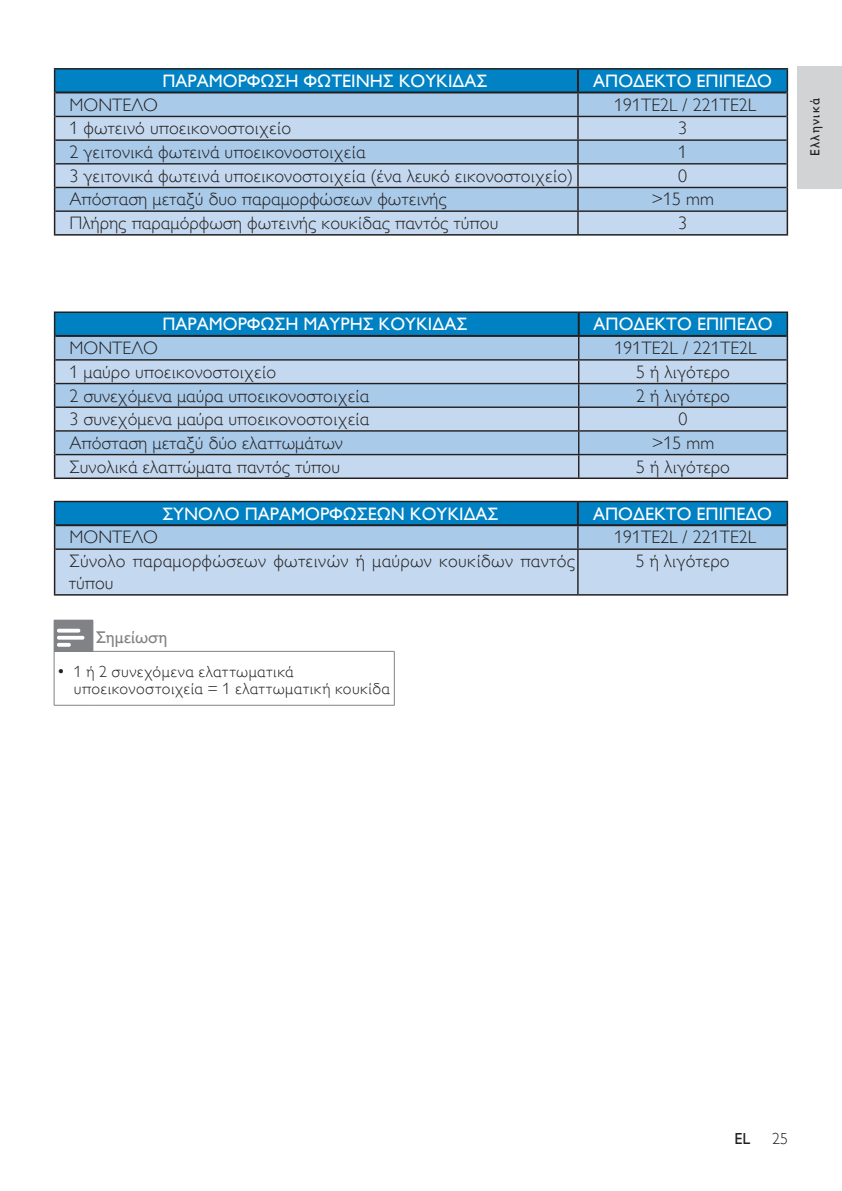
<style>
.page{position:relative;width:842px;height:1191px;background:#fff}
.page>*{position:absolute;margin:0;border:0;box-sizing:border-box;transform-origin:0 0}
.t1{font:18px/22px "Gill Sans Alt One WGL Light";color:#231f20}
.t2{font:18px "Gill Sans Alt One WGL";color:#fff}
.t3{font:17px "Gill Sans Alt One WGL";color:#808285}
.t4{font:16px/17px "Gill Sans Alt One WGL Light";letter-spacing:.02em;color:#231f20}
.t5{font:16px "Gill Sans Alt One WGL";color:#231f20}
.t6{font:13.2px "Gill Sans Alt One WGL";letter-spacing:.1em;color:#231f20}
.s1{font-size:17px}
</style>
<div class="page">
<div style="left:797px;top:66px;width:45px;height:122px;background:#d1d3d4"></div>
<hr style="left:54px;top:234px;width:734px;height:2px;background:#231f20">
<hr style="left:54px;top:68px;width:524px;height:2px;background:#231f20">
<hr style="left:578px;top:68px;width:210px;height:2px;background:#231f20">
<svg style="left:54px;top:69px;width:734px;height:165px;background:#95bbd9"></svg>
<hr style="left:577px;top:70px;width:2px;height:21px;background:#231f20">
<hr style="left:54px;top:477px;width:734px;height:2px;background:#231f20">
<hr style="left:54px;top:311px;width:525px;height:2px;background:#231f20">
<hr style="left:579px;top:311px;width:209px;height:2px;background:#231f20">
<svg style="left:54px;top:312px;width:734px;height:165px;background:#94bad8"></svg>
<hr style="left:578px;top:313px;width:2px;height:22px;background:#231f20">
<svg style="left:54px;top:501px;width:734px;height:94px;background:#85b5d6"></svg>
<hr style="left:577px;top:502px;width:2px;height:22px;background:#231f20">
<div style="left:54px;top:620px;width:39px;height:31px;background:#808285"></div>
<hr style="left:394px;top:651px;width:1px;height:54px;background:#808285">
<hr style="left:93px;top:651px;width:302px;height:1px;background:#808285">
<hr style="left:54px;top:705px;width:39px;height:1px;background:#808285">
<hr style="left:93px;top:705px;width:302px;height:1px;background:#808285">
<hr style="left:93px;top:620px;width:1px;height:31px;background:#808285">
<hr style="left:54px;top:651px;width:1px;height:54px;background:#808285">
<svg style="left:57px;top:628px;width:27px;height:19px"></svg>
<p class="t2" style="left:162px;top:70px;width:326px">ΠΑΡΑΜΟΡΦΩΣΗ ΦΩΤΕΙΝΗΣ ΚΟΥΚΙΔΑΣ</p>
<p class="t2" style="left:593px;top:70px;width:180px">ΑΠΟΔΕΚΤΟ ΕΠΙΠΕΔΟ</p>
<p class="t1" style="left:69px;top:94px;width:90px">ΜΟΝΤΕΛΟ</p>
<p class="t1" style="left:614px;top:94px;width:144px">191TE2L / 221TE2L</p>
<p class="t1" style="left:69px;top:117px;width:223px">1 φωτεινό υποεικονοστοιχείο</p>
<p class="t1" style="left:678px;top:117px;width:10px">3</p>
<p class="t1" style="left:69px;top:141px;width:298px">2 γειτονικά φωτεινά υποεικονοστοιχεία</p>
<p class="t1" style="left:678px;top:141px;width:10px">1</p>
<p class="t1" style="left:69px;top:165px;width:505px">3 γειτονικά φωτεινά υποεικονοστοιχεία (ένα λευκό εικονοστοιχείο)</p>
<p class="t1" style="left:678px;top:165px;width:10px">0</p>
<p class="t1" style="left:69px;top:188px;width:379px">Aπόσταση μεταξύ δυο παραμορφώσεων φωτεινής</p>
<p class="t1" style="left:651px;top:188px;width:64px">&gt;15 mm</p>
<p class="t1" style="left:69px;top:212px;width:430px">Πλήρης παραμόρφωση φωτεινής κουκίδας παντός τύπου</p>
<p class="t1" style="left:678px;top:212px;width:10px">3</p>
<p class="t2" style="left:162px;top:313px;width:306px">ΠΑΡΑΜΟΡΦΩΣΗ ΜΑΥΡΗΣ ΚΟΥΚΙΔΑΣ</p>
<p class="t2" style="left:594px;top:313px;width:180px">ΑΠΟΔΕΚΤΟ ΕΠΙΠΕΔΟ</p>
<p class="t1" style="left:69px;top:337px;width:90px">ΜΟΝΤΕΛΟ</p>
<p class="t1" style="left:614px;top:337px;width:144px">191TE2L / 221TE2L</p>
<p class="t1" style="left:69px;top:361px;width:208px">1 μαύρο υποεικονοστοιχείο</p>
<p class="t1" style="left:636px;top:361px;width:95px">5 ή λιγότερο</p>
<p class="t1" style="left:69px;top:384px;width:301px">2 συνεχόμενα μαύρα υποεικονοστοιχεία</p>
<p class="t1" style="left:636px;top:384px;width:95px">2 ή λιγότερο</p>
<p class="t1" style="left:69px;top:408px;width:301px">3 συνεχόμενα μαύρα υποεικονοστοιχεία</p>
<p class="t1" style="left:678px;top:408px;width:10px">0</p>
<p class="t1" style="left:69px;top:432px;width:275px">Απόσταση μεταξύ δύο ελαττωμάτων</p>
<p class="t1" style="left:652px;top:432px;width:64px">&gt;15 mm</p>
<p class="t1" style="left:69px;top:455px;width:272px">Συνολικά ελαττώματα παντός τύπου</p>
<p class="t1" style="left:636px;top:455px;width:95px">5 ή λιγότερο</p>
<p class="t2" style="left:162px;top:503px;width:337px">ΣΥΝΟΛΟ ΠΑΡΑΜΟΡΦΩΣΕΩΝ ΚΟΥΚΙΔΑΣ</p>
<p class="t2" style="left:593px;top:503px;width:180px">ΑΠΟΔΕΚΤΟ ΕΠΙΠΕΔΟ</p>
<p class="t1" style="left:69px;top:526px;width:90px">ΜΟΝΤΕΛΟ</p>
<p class="t1" style="left:614px;top:526px;width:144px">191TE2L / 221TE2L</p>
<p class="t1" style="left:69px;top:550px;width:508px">Σύνολο παραμορφώσεων φωτεινών ή μαύρων κουκίδων παντός τύπου</p>
<p class="t1" style="left:636px;top:550px;width:95px">5 ή λιγότερο</p>
<p class="t3" style="left:96px;top:627px;width:73px">Σημείωση</p>
<p class="t4" style="left:74px;top:663px;width:318px;text-indent:-17px"><span class="s1">•</span> 1 ή 2 συνεχόμενα ελαττωματικά υποεικονοστοιχεία = 1 ελαττωματική κουκίδα</p>
<p class="t6" style="left:807px;top:156px;width:59px;rotate:-90deg">Ελληνικά</p>
<p class="t5" style="left:734px;top:1129px;width:17px">EL</p>
<p class="t4" style="left:772px;top:1130px;width:17px">25</p>
</div>
